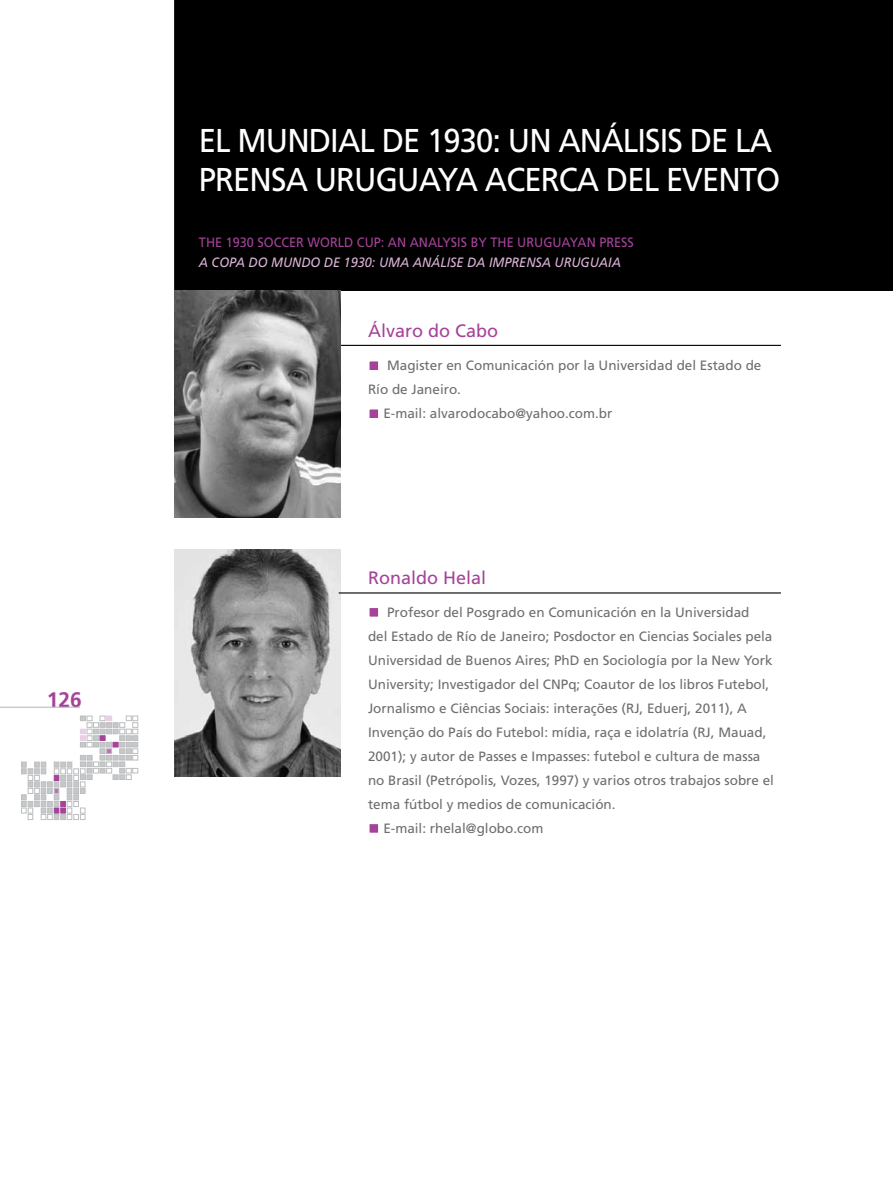
<style>
.page{position:relative;width:893px;height:1191px;background:#fff}
.page>*{position:absolute;margin:0;border:0;box-sizing:border-box;transform-origin:0 0}
.t1{font:33px/39px "Frutiger";letter-spacing:-.03em;color:#fff;scale:.94 1}
.t2{font:700 21px "Frutiger";color:#a54399}
.t3{font:18px "Frutiger";color:#a54399}
.t4{font:13.5px "Frutiger";color:#6d6e71}
.t5{font:13.5px "Frutiger";color:#a54399;scale:.94 1}
.t6{font:italic 13.5px "Frutiger";color:#dbb4d6;scale:.94 1}
</style>
<div class="page">
<hr style="left:0;top:707px;width:80px;height:1px;background:#b1b4b6">
<svg style="left:21px;top:716px;width:117px;height:103px"></svg>
<hr style="left:892px;top:0;width:1px;height:1106px;background:#e9d0e5">
<div style="left:174px;top:0;width:719px;height:291px;background:#000"></div>
<hr style="left:339px;top:345px;width:442px;height:1px;background:#000">
<div style="left:368px;top:360px;width:12px;height:11px;background:#a54399;border:2px solid #fff"></div>
<div style="left:368px;top:408px;width:12px;height:11px;background:#a54399;border:2px solid #fff"></div>
<div style="left:368px;top:606px;width:12px;height:12px;background:#a54399;border:2px solid #fff"></div>
<div style="left:368px;top:822px;width:12px;height:12px;background:#a54399;border:2px solid #fff"></div>
<img style="left:174px;top:291px;width:166px;height:226px">
<img style="left:174px;top:550px;width:166px;height:226px">
<hr style="left:339px;top:592px;width:442px;height:1px;background:#000">
<h2 class="t2" style="left:47px;top:687px;width:37px">126</h2>
<h1 class="t1" style="left:199px;top:121px;width:620px">EL MUNDIAL DE 1930: UN ANÁLISIS DE LA<br>PRENSA URUGUAYA ACERCA DEL EVENTO</h1>
<p class="t5" style="left:199px;top:235px;width:464px">THE 1930 SOCCER WORLD CUP: AN ANALYSIS BY THE URUGUAYAN PRESS</p>
<p class="t6" style="left:199px;top:254px;width:450px">A COPA DO MUNDO DE 1930: UMA ANÁLISE DA IMPRENSA URUGUAIA</p>
<h3 class="t3" style="left:368px;top:321px;width:132px">Álvaro do Cabo</h3>
<p class="t4" style="left:387px;top:357px;width:376px">Magister en Comunicación por la Universidad del Estado de</p>
<p class="t4" style="left:368px;top:381px;width:95px">Río de Janeiro.</p>
<p class="t4" style="left:383px;top:405px;width:231px">E-mail: alvarodocabo@yahoo.com.br</p>
<h3 class="t3" style="left:368px;top:567px;width:120px">Ronaldo Helal</h3>
<p class="t4" style="left:387px;top:604px;width:364px">Profesor del Posgrado en Comunicación en la Universidad</p>
<p class="t4" style="left:368px;top:628px;width:406px">del Estado de Río de Janeiro; Posdoctor en Ciencias Sociales pela</p>
<p class="t4" style="left:368px;top:652px;width:406px">Universidad de Buenos Aires; PhD en Sociología por la New York</p>
<p class="t4" style="left:368px;top:676px;width:403px">University; Investigador del CNPq; Coautor de los libros Futebol,</p>
<p class="t4" style="left:368px;top:700px;width:380px">Jornalismo e Ciências Sociais: interações (RJ, Eduerj, 2011), A</p>
<p class="t4" style="left:368px;top:724px;width:400px">Invenção do País do Futebol: mídia, raça e idolatría (RJ, Mauad,</p>
<p class="t4" style="left:368px;top:748px;width:394px">2001); y autor de Passes e Impasses: futebol e cultura de massa</p>
<p class="t4" style="left:368px;top:772px;width:407px">no Brasil (Petrópolis, Vozes, 1997) y varios otros trabajos sobre el</p>
<p class="t4" style="left:368px;top:796px;width:249px">tema fútbol y medios de comunicación.</p>
<p class="t4" style="left:383px;top:820px;width:162px">E-mail: rhelal@globo.com</p>
</div>
